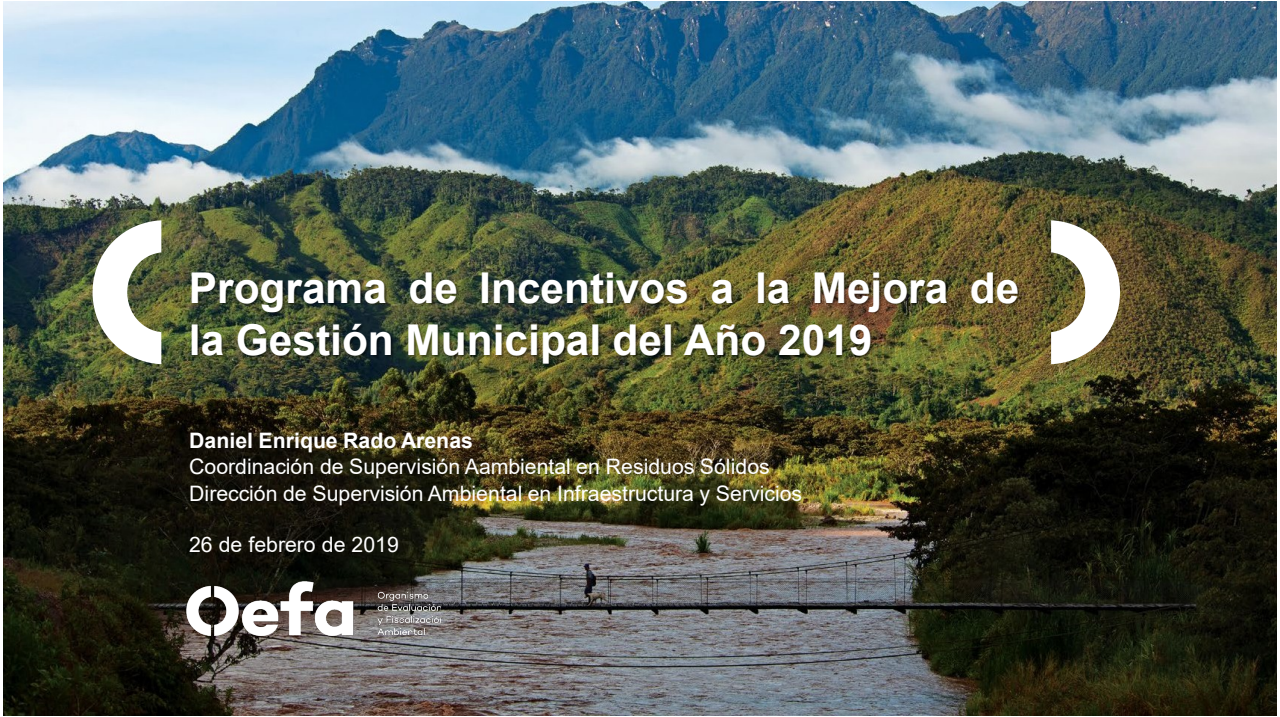
<style>
.page{position:relative;width:1280px;height:717px;background:#fff}
.page>*{position:absolute;margin:0;border:0;box-sizing:border-box;transform-origin:0 0}
.t1{font:700 42.5px/52.5px "Arial";color:#fff}
.t2{font:21.25px "Arial";color:#fff}
.t3{font:700 21.25px "Arial";color:#fff}
</style>
<div class="page">
<img style="left:3px;top:2px;width:1274px;height:712px">
<img style="left:162px;top:248px;width:220px;height:52px">
<img style="left:382px;top:248px;width:71px;height:52px">
<img style="left:453px;top:248px;width:231px;height:52px">
<img style="left:684px;top:248px;width:45px;height:52px">
<img style="left:729px;top:248px;width:56px;height:52px">
<img style="left:785px;top:248px;width:158px;height:94px">
<img style="left:943px;top:248px;width:106px;height:94px">
<img style="left:162px;top:300px;width:48px;height:94px">
<img style="left:210px;top:300px;width:169px;height:94px">
<img style="left:379px;top:300px;width:207px;height:94px">
<img style="left:586px;top:300px;width:72px;height:94px">
<img style="left:658px;top:300px;width:94px;height:94px">
<img style="left:752px;top:300px;width:150px;height:94px">
<svg style="left:93px;top:220px;width:68px;height:144px"></svg>
<svg style="left:1051px;top:220px;width:69px;height:144px"></svg>
<h2 class="t1" style="left:189px;top:262px;width:832px">Programa de Incentivos a la Mejora de la Gestión Municipal del Año 2019</h2>
<p class="t3" style="left:189px;top:425px;width:285px">Daniel Enrique Rado Arenas</p>
<p class="t2" style="left:189px;top:452px;width:582px">Coordinación de Supervisión Aambiental en Residuos Sólidos</p>
<p class="t2" style="left:189px;top:479px;width:614px">Dirección de Supervisión Ambiental en Infraestructura y Servicios</p>
<p class="t2" style="left:189px;top:529px;width:211px">26 de febrero de 2019</p>
</div>
